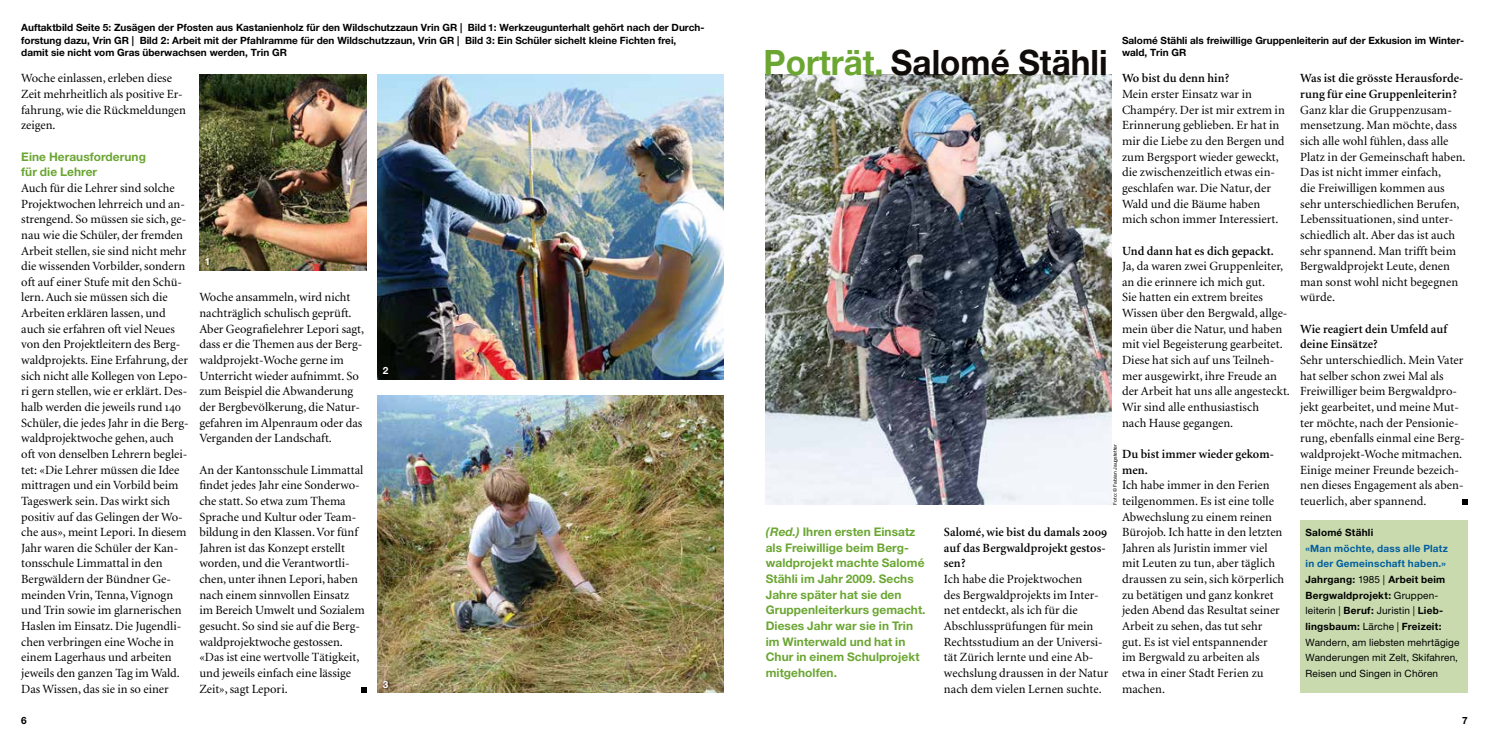
<style>
.page{position:relative;width:1489px;height:745px;background:#fff}
.page>*{position:absolute;margin:0;border:0;box-sizing:border-box;transform-origin:0 0}
.t1{font:700 35px "Helvetica Neue LT Std";color:#100c09;scale:.95 1}
.t2{font:12.5px/15.6px "Minion";color:#000}
.t3{font:600 12.5px/15.6px "Minion";letter-spacing:.005em;color:#000}
.t4{font:700 11.88px/15.6px "Helvetica Neue LT Std";letter-spacing:.005em;color:#6ba632}
.t5{font:700 10px/12.5px "Helvetica Neue LT Std";color:#000}
.t6{font:10px/15.6px "Helvetica Neue LT Std";letter-spacing:.015em;color:#000}
.t7{font:700 10px "Helvetica Neue LT Std";letter-spacing:.025em;color:#000}
.t8{font:700 10px "Helvetica Neue LT Std";color:#fff}
.t9{font:5px "Helvetica Neue LT Std";letter-spacing:.01em;color:#000}
.s1{font-family:"Minion Regular SC"}
.s2{color:#6ba632}
.s3{font-weight:700;color:#005da0}
.s4{font-weight:700}
.s5{font-style:italic}
.s6{font-family:"Minion Exp"}
</style>
<div class="page">
<div style="left:1300px;top:520px;width:167px;height:172px;background:#c8daae"></div>
<svg style="left:1462px;top:499px;width:5px;height:5px"></svg>
<img style="left:765px;top:74px;width:346px;height:430px">
<svg style="left:361px;top:687px;width:6px;height:5px"></svg>
<img style="left:377px;top:395px;width:346px;height:297px">
<img style="left:377px;top:74px;width:346px;height:305px">
<img style="left:199px;top:74px;width:168px;height:196px">
<div style="left:205px;top:257px;width:6px;height:10px;background:#000;opacity:.75"></div>
<div style="left:382px;top:367px;width:9px;height:10px;background:#000"></div>
<div style="left:383px;top:680px;width:8px;height:9px;background:#000;opacity:.75"></div>
<p class="t5" style="left:21px;top:21px;width:684px">Auftaktbild Seite 5: Zusägen der Pfosten aus Kastanienholz für den Wildschutzzaun Vrin GR | Bild 1: Werkzeugunterhalt gehört nach der Durch&shy;forstung dazu, Vrin GR | Bild 2: Arbeit mit der Pfahlramme für den Wildschutzzaun, Vrin GR | Bild 3: Ein Schüler sichelt kleine Fichten frei, damit sie nicht vom Gras überwachsen werden, Trin GR</p>
<p class="t2" style="left:21px;top:71px;width:166px">Woche einlassen, erleben diese<br>Zeit mehrheitlich als positive Er&shy;fahrung, wie die Rückmeldungen zeigen.</p>
<p class="t4" style="left:21px;top:148px;width:126px">Eine Herausforderung für die Lehrer</p>
<p class="t2" style="left:21px;top:180px;width:169px">Auch für die Lehrer sind solche<br>Projektwochen lehrreich und an&shy;strengend. So müssen sie sich, ge&shy;nau wie die Schüler, der fremden<br>Arbeit stellen, sie sind nicht mehr die wissenden Vorbilder, sondern oft auf einer Stufe mit den Schü&shy;lern. Auch sie müssen sich die<br>Arbeiten erklären lassen, und auch sie erfahren oft viel Neues von den Projektleitern des Berg&shy;waldprojekts. Eine Erfahrung, der sich nicht alle Kollegen von Lepo&shy;ri gern stellen, wie er erklärt. Des&shy;halb werden die jeweils rund <span class="s1">140<br></span>Schüler, die jedes Jahr in die Berg&shy;waldprojektwoche gehen, auch oft von denselben Lehrern beglei&shy;tet: «Die Lehrer müssen die Idee mittragen und ein Vorbild beim<br>Tageswerk sein. Das wirkt sich positiv auf das Gelingen der Wo&shy;che aus», meint Lepori. In diesem<br>Jahr waren die Schüler der Kan&shy;tonsschule Limmattal in den<br>Bergwäldern der Bündner Ge&shy;meinden Vrin, Tenna, Vignogn und Trin sowie im glarnerischen<br>Haslen im Einsatz. Die Jugendli&shy;chen verbringen eine Woche in einem Lagerhaus und arbeiten jeweils den ganzen Tag im Wald.<br>Das Wissen, das sie in so einer</p>
<p class="t8" style="left:205px;top:255px;width:7px">1</p>
<p class="t2" style="left:199px;top:290px;width:166px">Woche ansammeln, wird nicht nachträglich schulisch geprüft.<br>Aber Geografielehrer Lepori sagt, dass er die Themen aus der Berg&shy;waldprojekt-Woche gerne im<br>Unterricht wieder aufnimmt. So zum Beispiel die Abwanderung der Bergbevölkerung, die Natur&shy;gefahren im Alpenraum oder das<br>Verganden der Landschaft.</p>
<p class="t2" style="left:199px;top:462px;width:167px">An der Kantonsschule Limmattal findet jedes Jahr eine Sonderwo&shy;che statt. So etwa zum Thema<br>Sprache und Kultur oder Team&shy;bildung in den Klassen. Vor fünf<br>Jahren ist das Konzept erstellt worden, und die Verantwortli&shy;chen, unter ihnen Lepori, haben nach einem sinnvollen Einsatz im Bereich Umwelt und Sozialem gesucht. So sind sie auf die Berg&shy;waldprojektwoche gestossen. «Das ist eine wertvolle Tätigkeit, und jeweils einfach eine lässige<br>Zeit», sagt Lepori.</p>
<p class="t8" style="left:383px;top:364px;width:7px">2</p>
<p class="t8" style="left:383px;top:677px;width:7px">3</p>
<p class="t5" style="left:1121px;top:34px;width:344px">Salomé Stähli als freiwillige Gruppenleiterin auf der Exkusion im Winter&shy;wald, Trin GR</p>
<h1 class="t1" style="left:763px;top:40px;width:364px"><span class="s2">Porträt.</span> Salomé Stähli</h1>
<p class="t3" style="left:1121px;top:71px;width:109px">Wo bist du denn hin?</p>
<p class="t2" style="left:1121px;top:87px;width:164px">Mein erster Einsatz war in<br>Champéry. Der ist mir extrem in<br>Erinnerung geblieben. Er hat in mir die Liebe zu den Bergen und zum Bergsport wieder geweckt, die zwischenzeitlich etwas ein&shy;geschlafen war. Die Natur, der<br>Wald und die Bäume haben mich schon immer Interessiert.</p>
<p class="t3" style="left:1121px;top:243px;width:153px">Und dann hat es dich gepackt.</p>
<p class="t2" style="left:1121px;top:259px;width:169px">Ja, da waren zwei Gruppenleiter, an die erinnere ich mich gut.<br>Sie hatten ein extrem breites<br>Wissen über den Bergwald, allge&shy;mein über die Natur, und haben mit viel Begeisterung gearbeitet.<br>Diese hat sich auf uns Teilneh&shy;mer ausgewirkt, ihre Freude an der Arbeit hat uns alle angesteckt.<br>Wir sind alle enthusiastisch<br>nach Hause gegangen.</p>
<p class="t3" style="left:1121px;top:446px;width:153px">Du bist immer wieder gekom&shy;men.</p>
<p class="t2" style="left:1121px;top:477px;width:164px">Ich habe immer in den Ferien teilgenommen. Es ist eine tolle<br>Abwechslung zu einem reinen<br>Bürojob. Ich hatte in den letzten<br>Jahren als Juristin immer viel mit Leuten zu tun, aber täglich draussen zu sein, sich körperlich zu betätigen und ganz konkret jeden Abend das Resultat seiner<br>Arbeit zu sehen, das tut sehr gut. Es ist viel entspannender im Bergwald zu arbeiten als etwa in einer Stadt Ferien zu machen.</p>
<p class="t3" style="left:1300px;top:71px;width:165px">Was ist die grösste Herausforde&shy;rung für eine Gruppenleiterin?</p>
<p class="t2" style="left:1300px;top:102px;width:167px">Ganz klar die Gruppenzusam&shy;mensetzung. Man möchte, dass sich alle wohl fühlen, dass alle<br>Platz in der Gemeinschaft haben.<br>Das ist nicht immer einfach,<br>die Freiwilligen kommen aus sehr unterschiedlichen Berufen,<br>Lebenssituationen, sind unter&shy;schiedlich alt. Aber das ist auch sehr spannend. Man trifft beim<br>Bergwaldprojekt Leute, denen man sonst wohl nicht begegnen würde.</p>
<p class="t3" style="left:1300px;top:321px;width:148px">Wie reagiert dein Umfeld auf deine Einsätze?</p>
<p class="t2" style="left:1300px;top:352px;width:166px">Sehr unterschiedlich. Mein Vater hat selber schon zwei Mal als<br>Freiwilliger beim Bergwaldpro&shy;jekt gearbeitet, und meine Mut&shy;ter möchte, nach der Pensionie&shy;rung, ebenfalls einmal eine Berg&shy;waldprojekt-Woche mitmachen.<br>Einige meiner Freunde bezeich&shy;nen dieses Engagement als aben&shy;teuerlich, aber spannend.</p>
<p class="t7" style="left:1305px;top:526px;width:69px">Salomé Stähli</p>
<p class="t6" style="left:1305px;top:540px;width:155px"><span class="s3">«Man möchte, dass alle Platz<br>in der Gemeinschaft haben.»<br></span><span class="s4">Jahrgang:</span> 1985 | <span class="s4">Arbeit beim<br>Bergwaldprojekt:</span> Gruppen&shy;leiterin | <span class="s4">Beruf:</span> Juristin | <span class="s4">Lieb&shy;lingsbaum:</span> Lärche | <span class="s4">Freizeit:<br></span>Wandern, am liebsten mehrtägige<br>Wanderungen mit Zelt, Skifahren,<br>Reisen und Singen in Chören</p>
<p class="t9" style="left:1112px;top:504px;width:62px;rotate:-90deg">Foto: © Fabian Jaugstetter</p>
<p class="t4" style="left:765px;top:523px;width:161px"><span class="s5">(Red.)</span> Ihren ersten Einsatz als Freiwillige beim Berg&shy;waldprojekt machte Salomé<br>Stähli im Jahr 2009. Sechs<br>Jahre später hat sie den<br>Gruppenleiterkurs gemacht.<br>Dieses Jahr war sie in Trin im Winterwald und hat in<br>Chur in einem Schulprojekt mitgeholfen.</p>
<p class="t3" style="left:943px;top:524px;width:165px">Salomé, wie bist du damals <span class="s6">2009 </span>auf das Bergwaldprojekt gestos&shy;sen?</p>
<p class="t2" style="left:943px;top:571px;width:166px">Ich habe die Projektwochen<br>des Bergwaldprojekts im Inter&shy;net entdeckt, als ich für die<br>Abschlussprüfungen für mein<br>Rechtsstudium an der Universi&shy;tät Zürich lernte und eine Ab&shy;wechslung draussen in der Natur nach dem vielen Lernen suchte.</p>
<p class="t5" style="left:21px;top:713px;width:7px">6</p>
<p class="t5" style="left:1461px;top:713px;width:7px">7</p>
</div>
